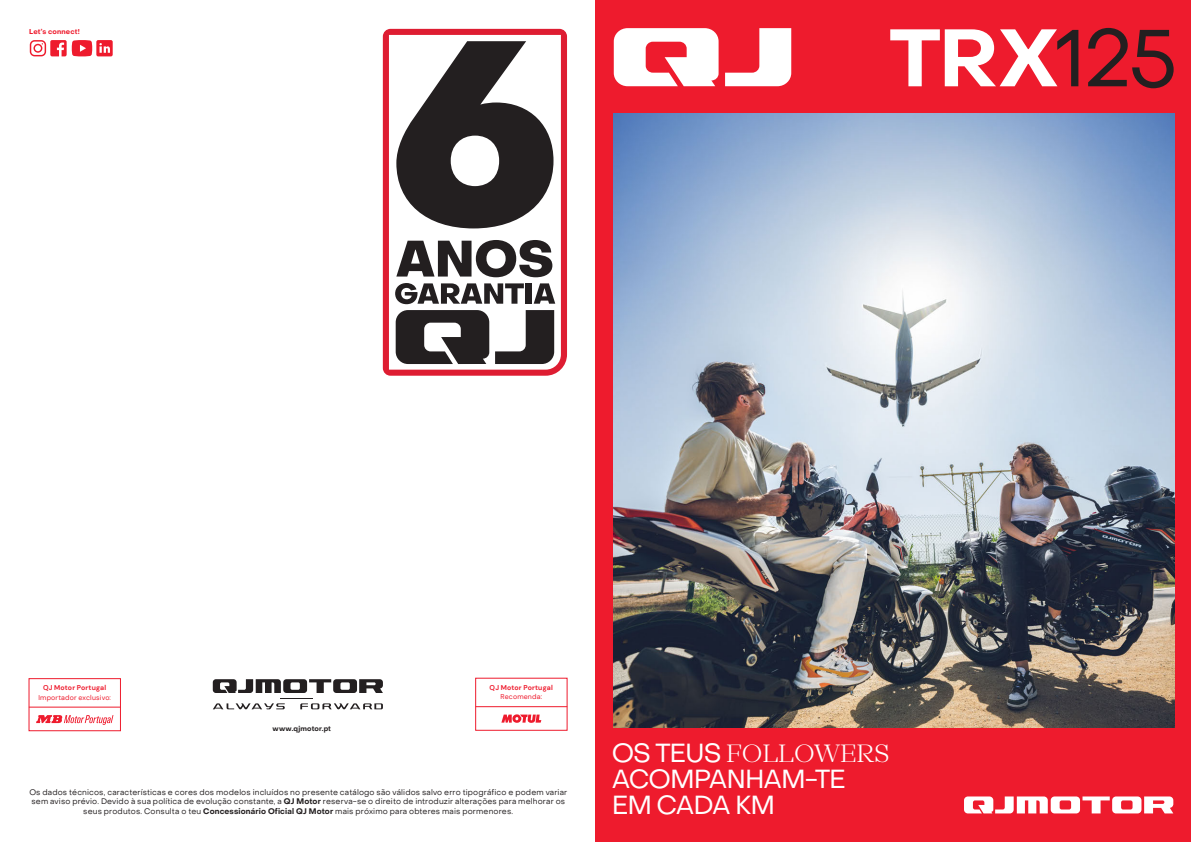
<style>
.page{position:relative;width:1191px;height:842px;background:#fff}
.page>*{position:absolute;margin:0;border:0;box-sizing:border-box;transform-origin:0 0}
.t1{font:700 80px "Object Sans";color:#fff}
.t2{font:26px/26px "Object Sans";letter-spacing:-.04em;color:#fff}
.t3{font:300 26px "Mirador";color:#fff}
.t4{font:8px/9.5px "Object Sans";letter-spacing:.015em;color:#231f20;text-align:center}
.t5{font:700 7px "DM Sans";letter-spacing:.025em;color:#ee1b2d}
.t6{font:7px "DM Sans";letter-spacing:.025em;color:#ee1b2d}
.t7{font:700 7px "Object Sans";letter-spacing:.02em;color:#231f20}
.t8{font:700 7px "Object Sans";letter-spacing:.02em;color:#ee1b2d}
.s1{font-weight:400;color:#231f20}
.s2{font-weight:700}
.s3{font-family:"Object Sans";font-weight:400}
</style>
<div class="page">
<div style="left:595px;top:0;width:596px;height:842px;background:#ee1b2d"></div>
<img style="left:614px;top:113px;width:560px;height:615px">
<svg style="left:964px;top:796px;width:209px;height:17px"></svg>
<svg style="left:614px;top:28px;width:177px;height:58px"></svg>
<svg style="left:30px;top:40px;width:83px;height:16px"></svg>
<svg style="left:383px;top:29px;width:184px;height:347px"></svg>
<div style="left:29px;top:678px;width:92px;height:53px;border:1px solid #ee1b2d"></div>
<hr style="left:29px;top:707px;width:92px;height:1px;background:#ee1b2d">
<svg style="left:36px;top:715px;width:77px;height:10px"></svg>
<svg style="left:501px;top:714px;width:40px;height:9px"></svg>
<hr style="left:475px;top:706px;width:92px;height:1px;background:#ee1b2d">
<svg style="left:213px;top:703px;width:170px;height:6px"></svg>
<hr style="left:280px;top:698px;width:32px;height:1px;background:#231f20">
<svg style="left:213px;top:679px;width:170px;height:14px"></svg>
<p class="t8" style="left:29px;top:27px;width:52px">Let’s connect!</p>
<h1 class="t1" style="left:889px;top:9px;width:290px">TRX<span class="s1">125</span></h1>
<p class="t5" style="left:43px;top:683px;width:65px">QJ Motor Portugal</p>
<p class="t6" style="left:38px;top:693px;width:74px">Importador exclusivo:</p>
<p class="t7" style="left:272px;top:724px;width:60px">www.qjmotor.pt</p>
<p class="t5" style="left:489px;top:683px;width:65px">QJ Motor Portugal</p>
<p class="t6" style="left:500px;top:693px;width:43px">Recomenda:</p>
<p class="t4" style="left:29px;top:787px;width:539px">Os dados técnicos, características e cores dos modelos incluídos no presente catálogo são válidos salvo erro tipográfico e podem variar sem aviso prévio. Devido à sua política de evolução constante, a <span class="s2">QJ Motor</span> reserva-se o direito de introduzir alterações para melhorar os seus produtos. Consulta o teu <span class="s2">Concessionário Oficial QJ Motor</span> mais próximo para obteres mais pormenores.</p>
<h2 class="t3" style="left:612px;top:738px;width:279px"><span class="s3">OS TEUS</span> FOLLOWERS</h2>
<h2 class="t2" style="left:612px;top:766px;width:235px">ACOMPANHAM-TE<br>EM CADA KM</h2>
</div>
